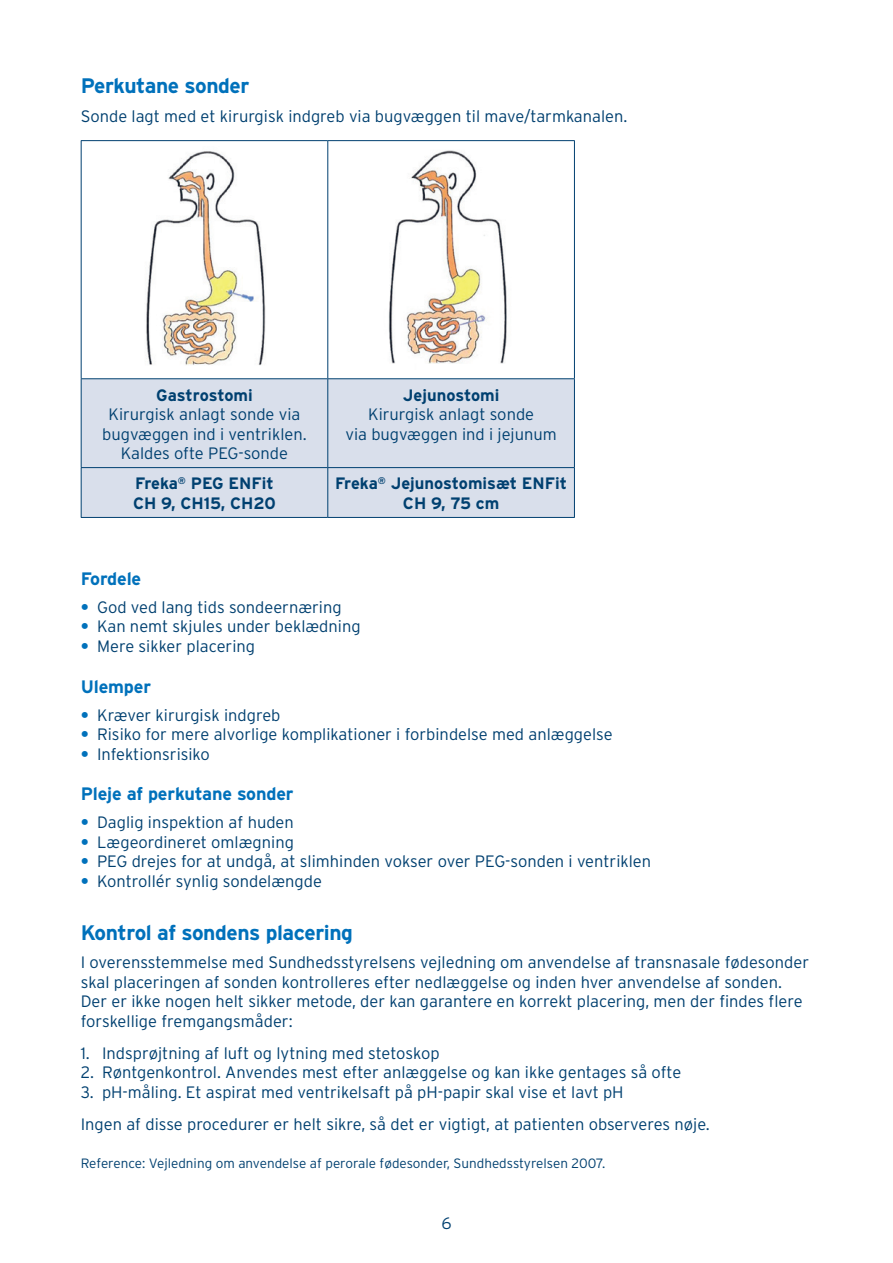
<style>
.page{position:relative;width:893px;height:1263px;background:#fff}
.page>*{position:absolute;margin:0;border:0;box-sizing:border-box;transform-origin:0 0}
.t1{font:700 21px "Interstate";letter-spacing:-.02em;color:#0071bb}
.t2{font:700 18px "Interstate";letter-spacing:-.01em;color:#0071bb}
.t3{font:300 16.5px/19.5px "Interstate";color:#004070;text-align:center}
.t4{font:700 16.5px/19.5px "Interstate";color:#004070}
.t5{font:300 13.5px "Interstate";color:#004070}
.s1{font-weight:700;color:#0071bb}
</style>
<div class="page">
<div style="left:82px;top:379px;width:492px;height:138px;background:#d9dfeb"></div>
<hr style="left:81px;top:140px;width:247px;height:1px;background:#004070">
<hr style="left:81px;top:141px;width:1px;height:237px;background:#004070">
<hr style="left:328px;top:140px;width:247px;height:1px;background:#004070">
<hr style="left:327px;top:141px;width:1px;height:237px;background:#004070">
<hr style="left:574px;top:141px;width:1px;height:237px;background:#004070">
<hr style="left:81px;top:378px;width:247px;height:1px;background:#004070">
<hr style="left:81px;top:379px;width:1px;height:88px;background:#004070">
<hr style="left:328px;top:378px;width:247px;height:1px;background:#004070">
<hr style="left:327px;top:379px;width:1px;height:88px;background:#004070">
<hr style="left:574px;top:379px;width:1px;height:88px;background:#004070">
<hr style="left:81px;top:467px;width:247px;height:1px;background:#004070">
<hr style="left:81px;top:468px;width:1px;height:49px;background:#004070">
<hr style="left:328px;top:467px;width:247px;height:1px;background:#004070">
<hr style="left:327px;top:468px;width:1px;height:49px;background:#004070">
<hr style="left:574px;top:468px;width:1px;height:49px;background:#004070">
<hr style="left:81px;top:517px;width:247px;height:1px;background:#004070">
<hr style="left:328px;top:517px;width:247px;height:1px;background:#004070">
<img style="left:146px;top:151px;width:120px;height:215px">
<img style="left:389px;top:150px;width:118px;height:214px">
<p class="t1" style="left:81px;top:74px;width:170px">Perkutane sonder</p>
<p class="t3" style="left:81px;top:106px;width:548px">Sonde lagt med et kirurgisk indgreb via bugvæggen til mave/tarmkanalen.</p>
<p class="t4" style="left:156px;top:385px;width:98px">Gastrostomi</p>
<p class="t3" style="left:102px;top:404px;width:206px">Kirurgisk anlagt sonde via bugvæggen ind i ventriklen.<br>Kaldes ofte PEG-sonde</p>
<p class="t4" style="left:403px;top:385px;width:98px">Jejunostomi</p>
<p class="t3" style="left:345px;top:404px;width:213px">Kirurgisk anlagt sonde<br>via bugvæggen ind i jejunum</p>
<p class="t4" style="left:133px;top:474px;width:144px">Freka<sup>®</sup> PEG ENFit<br>CH 9, CH15, CH20</p>
<p class="t4" style="left:335px;top:474px;width:234px;text-align:center">Freka<sup>®</sup> Jejunostomisæt ENFit<br>CH 9, 75 cm</p>
<p class="t2" style="left:81px;top:568px;width:62px">Fordele</p>
<p class="t3" style="left:81px;top:597px;width:262px"><span class="s1">•</span> God ved lang tids sondeernæring</p>
<p class="t3" style="left:81px;top:617px;width:281px"><span class="s1">•</span> Kan nemt skjules under beklædning</p>
<p class="t3" style="left:81px;top:636px;width:176px"><span class="s1">•</span> Mere sikker placering</p>
<p class="t2" style="left:81px;top:676px;width:72px">Ulemper</p>
<p class="t3" style="left:81px;top:705px;width:201px"><span class="s1">•</span> Kræver kirurgisk indgreb</p>
<p class="t3" style="left:81px;top:724px;width:533px"><span class="s1">•</span> Risiko for mere alvorlige komplikationer i forbindelse med anlæggelse</p>
<p class="t3" style="left:81px;top:744px;width:131px"><span class="s1">•</span> Infektionsrisiko</p>
<p class="t2" style="left:81px;top:784px;width:214px">Pleje af perkutane sonder</p>
<p class="t3" style="left:81px;top:813px;width:215px"><span class="s1">•</span> Daglig inspektion af huden</p>
<p class="t3" style="left:81px;top:832px;width:215px"><span class="s1">•</span> Lægeordineret omlægning</p>
<p class="t3" style="left:81px;top:852px;width:572px"><span class="s1">•</span> PEG drejes for at undgå, at slimhinden vokser over PEG-sonden i ventriklen</p>
<p class="t3" style="left:81px;top:871px;width:243px"><span class="s1">•</span> Kontrollér synlig sondelængde</p>
<p class="t1" style="left:81px;top:921px;width:274px">Kontrol af sondens placering</p>
<p class="t3" style="left:81px;top:952px;width:730px;text-align:left">I overensstemmelse med Sundhedsstyrelsens vejledning om anvendelse af transnasale fødesonder skal placeringen af sonden kontrolleres efter nedlæggelse og inden hver anvendelse af sonden.<br>Der er ikke nogen helt sikker metode, der kan garantere en korrekt placering, men der findes flere forskellige fremgangsmåder:</p>
<p class="t3" style="left:81px;top:1043px;width:360px">1. Indsprøjtning af luft og lytning med stetoskop</p>
<p class="t3" style="left:81px;top:1063px;width:602px">2. Røntgenkontrol. Anvendes mest efter anlæggelse og kan ikke gentages så ofte</p>
<p class="t3" style="left:81px;top:1076px;width:630px;line-height:32.2px;text-align:left">3. pH-måling. Et aspirat med ventrikelsaft på pH-papir skal vise et lavt pH<br>Ingen af disse procedurer er helt sikre, så det er vigtigt, at patienten observeres nøje.</p>
<p class="t5" style="left:81px;top:1155px;width:526px">Reference: Vejledning om anvendelse af perorale fødesonder, Sundhedsstyrelsen 2007.</p>
<p class="t3" style="left:441px;top:1213px;width:12px">6</p>
</div>
